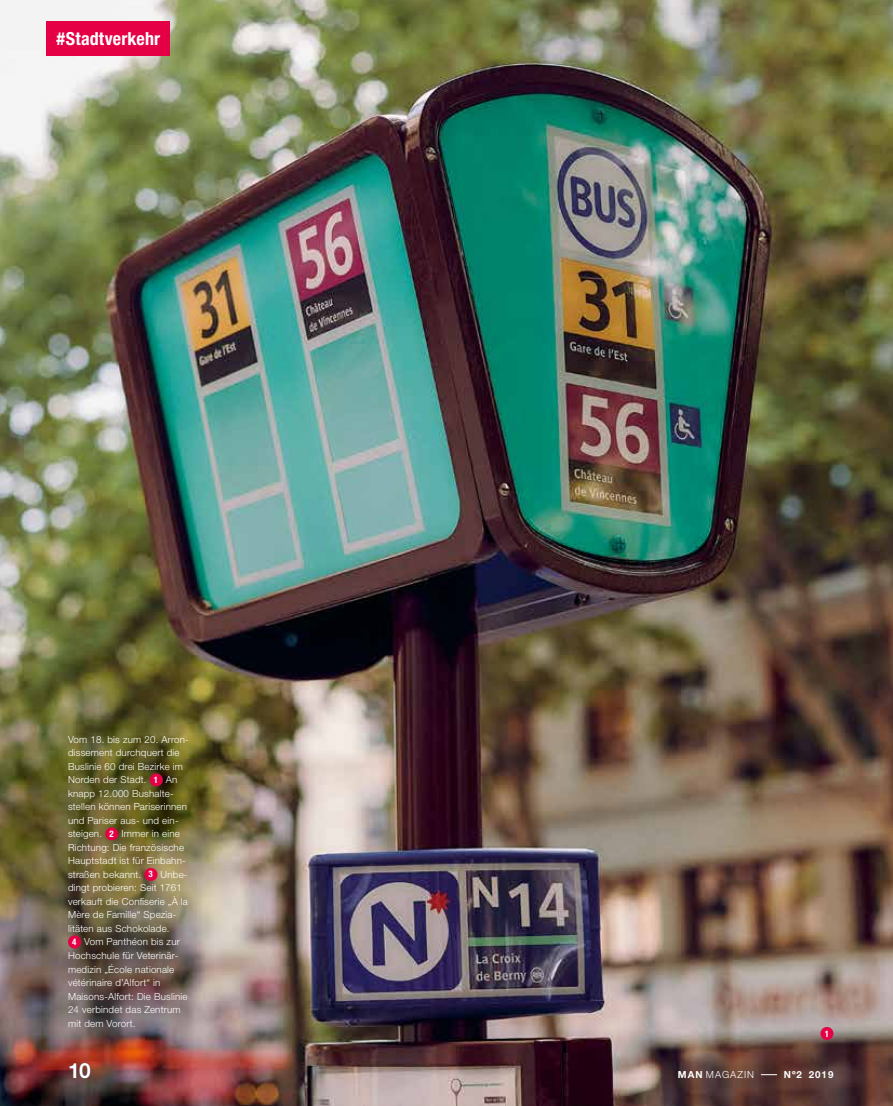
<style>
.page{position:relative;width:893px;height:1106px;background:#fff}
.page>*{position:absolute;margin:0;border:0;box-sizing:border-box;transform-origin:0 0}
.t1{font:700 21px "Helvetica Neue LTW1 G";color:#fff}
.t2{font:700 condensed 18px "Helvetica Neue LTW1 G";letter-spacing:.01em;color:#fff}
.t3{font:300 9.75px "Helvetica Neue LTW1 G";letter-spacing:.02em;color:#fff}
.t4{font:300 9.75px "Helvetica Neue LTW1 G";letter-spacing:.1em;color:#fff}
.t5{font:700 9.75px "Helvetica Neue LTW1 G";letter-spacing:.1em;color:#fff}
.t6{font:700 condensed 9px "Helvetica Neue LTW1 G";color:#fff}
.s1{font-weight:700;font-stretch:condensed;font-size:9px}
.s2{font-weight:700}
</style>
<div class="page">
<img style="left:0;top:0;width:893px;height:1106px">
<div style="left:47px;top:21px;width:123px;height:34px;background:#e50046"></div>
<svg style="left:761px;top:1074px;width:16px;height:1px"></svg>
<div style="left:820px;top:1027px;width:13px;height:13px;background:#e50046;border-radius:50%"></div>
<div style="left:150px;top:773px;width:13px;height:13px;background:#e50046;border-radius:50%"></div>
<div style="left:105px;top:827px;width:13px;height:13px;background:#e50046;border-radius:50%"></div>
<div style="left:144px;top:867px;width:14px;height:14px;background:#e50046;border-radius:50%"></div>
<div style="left:68px;top:935px;width:13px;height:13px;background:#e50046;border-radius:50%"></div>
<h2 class="t2" style="left:57px;top:28px;width:105px">#Stadtverkehr</h2>
<p class="t3" style="left:68px;top:733px;width:122px">Vom 18. bis zum 20. Arron-</p>
<p class="t3" style="left:68px;top:747px;width:113px">dissement durchquert die</p>
<p class="t3" style="left:68px;top:760px;width:117px">Buslinie 60 drei Bezirke im</p>
<p class="t3" style="left:68px;top:774px;width:111px">Norden der Stadt. <span class="s1">1</span> An</p>
<p class="t3" style="left:68px;top:787px;width:107px">knapp 12.000 Bushalte-</p>
<p class="t3" style="left:68px;top:801px;width:121px">stellen können Pariserinnen</p>
<p class="t3" style="left:68px;top:814px;width:112px">und Pariser aus- und ein-</p>
<p class="t3" style="left:68px;top:828px;width:113px">steigen. <span class="s1">2</span> Immer in eine</p>
<p class="t3" style="left:68px;top:841px;width:118px">Richtung: Die französische</p>
<p class="t3" style="left:68px;top:855px;width:119px">Hauptstadt ist für Einbahn-</p>
<p class="t3" style="left:68px;top:868px;width:121px">straßen bekannt. <span class="s1">3</span> Unbe-</p>
<p class="t3" style="left:68px;top:882px;width:115px">dingt probieren: Seit 1761</p>
<p class="t3" style="left:68px;top:895px;width:121px">verkauft die Confiserie „À la</p>
<p class="t3" style="left:68px;top:909px;width:110px">Mère de Famille“ Spezia-</p>
<p class="t3" style="left:68px;top:922px;width:103px">litäten aus Schokolade.</p>
<p class="t3" style="left:72px;top:936px;width:109px"><span class="s1">4</span> Vom Panthéon bis zur</p>
<p class="t3" style="left:68px;top:949px;width:112px">Hochschule für Veterinär-</p>
<p class="t3" style="left:68px;top:963px;width:108px">medizin „École nationale</p>
<p class="t3" style="left:68px;top:976px;width:94px">vétérinaire d’Alfort“ in</p>
<p class="t3" style="left:68px;top:990px;width:121px">Maisons-Alfort: Die Buslinie</p>
<p class="t3" style="left:68px;top:1003px;width:114px">24 verbindet das Zentrum</p>
<p class="t3" style="left:68px;top:1017px;width:69px">mit dem Vorort.</p>
<h1 class="t1" style="left:68px;top:1057px;width:24px">10</h1>
<p class="t6" style="left:825px;top:1028px;width:6px">1</p>
<p class="t4" style="left:678px;top:1068px;width:78px"><span class="s2">MAN</span> MAGAZIN</p>
<p class="t5" style="left:784px;top:1068px;width:51px">Nº2 2019</p>
</div>
